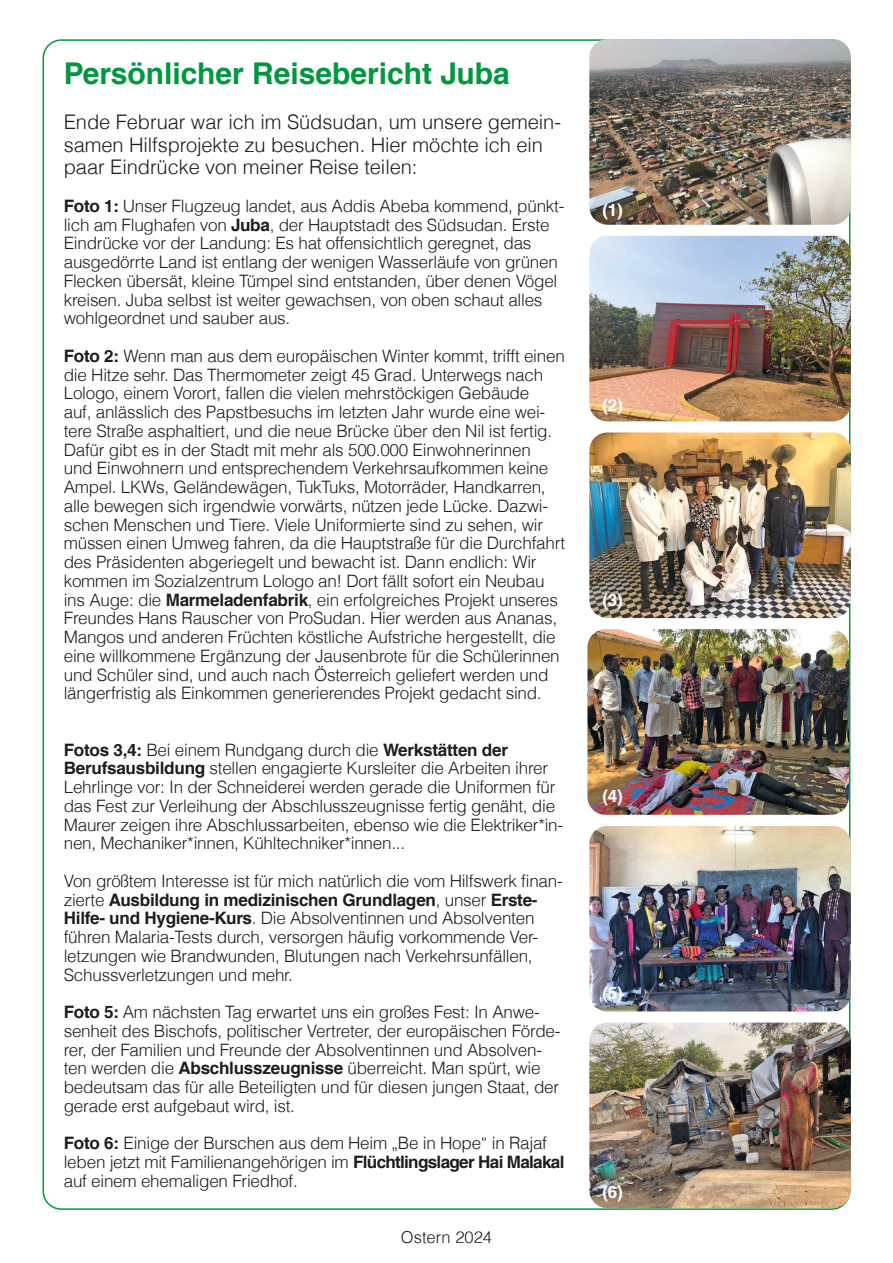
<style>
.page{position:relative;width:893px;height:1263px;background:#fff}
.page>*{position:absolute;margin:0;border:0;box-sizing:border-box;transform-origin:0 0}
.t1{font:700 30px "Helveticafor Caritas";color:#009740}
.t2{font:300 20.1px/22.5px "Helveticafor Caritas";letter-spacing:-.005em;color:#1d1d1b}
.t3{font:300 17.1px/18.8px "Helveticafor Caritas";letter-spacing:-.015em;color:#1d1d1b}
.t4{font:700 17.1px "Helveticafor Caritas";color:#fff}
.t5{font:300 16.5px "Helveticafor Caritas";color:#1d1d1b}
.s1{font-weight:700}
</style>
<div class="page">
<img style="left:589px;top:39px;width:262px;height:186px">
<img style="left:589px;top:236px;width:262px;height:185px">
<img style="left:589px;top:432px;width:262px;height:186px">
<img style="left:587px;top:629px;width:262px;height:186px">
<img style="left:589px;top:826px;width:262px;height:185px">
<img style="left:589px;top:1022px;width:262px;height:186px">
<p class="t1" style="left:64px;top:55px;width:447px">Persönlicher Reisebericht Juba</p>
<p class="t2" style="left:64px;top:111px;width:499px">Ende Februar war ich im Südsudan, um unsere gemein&shy;samen Hilfsprojekte zu besuchen. Hier möchte ich ein paar Eindrücke von meiner Reise teilen:</p>
<p class="t3" style="left:64px;top:196px;width:502px"><span class="s1">Foto 1:</span> Unser Flugzeug landet, aus Addis Abeba kommend, pünkt&shy;lich am Flughafen von <span class="s1">Juba</span>, der Hauptstadt des Südsudan. Erste Eindrücke vor der Landung: Es hat offensichtlich geregnet, das ausgedörrte Land ist entlang der wenigen Wasserläufe von grünen Flecken übersät, kleine Tümpel sind entstanden, über denen Vögel kreisen. Juba selbst ist weiter gewachsen, von oben schaut alles wohlgeordnet und sauber aus.</p>
<p class="t3" style="left:64px;top:346px;width:503px"><span class="s1">Foto 2:</span> Wenn man aus dem europäischen Winter kommt, trifft einen die Hitze sehr. Das Thermometer zeigt 45 Grad. Unterwegs nach Lologo, einem Vorort, fallen die vielen mehrstöckigen Gebäude<br>auf, anlässlich des Papstbesuchs im letzten Jahr wurde eine wei&shy;tere Straße asphaltiert, und die neue Brücke über den Nil ist fertig.<br>Dafür gibt es in der Stadt mit mehr als 500.000 Einwohnerinnen<br>und Einwohnern und entsprechendem Verkehrsaufkommen keine Ampel. LKWs, Geländewägen, TukTuks, Motorräder, Handkarren, alle bewegen sich irgendwie vorwärts, nützen jede Lücke. Dazwi&shy;schen Menschen und Tiere. Viele Uniformierte sind zu sehen, wir müssen einen Umweg fahren, da die Hauptstraße für die Durchfahrt des Präsidenten abgeriegelt und bewacht ist. Dann endlich: Wir kommen im Sozialzentrum Lologo an! Dort fällt sofort ein Neubau ins Auge: die <span class="s1">Marmeladenfabrik</span>, ein erfolgreiches Projekt unseres Freundes Hans Rauscher von ProSudan. Hier werden aus Ananas, Mangos und anderen Früchten köstliche Aufstriche hergestellt, die eine willkommene Ergänzung der Jausenbrote für die Schülerinnen und Schüler sind, und auch nach Österreich geliefert werden und längerfristig als Einkommen generierendes Projekt gedacht sind.</p>
<p class="t3" style="left:64px;top:740px;width:501px"><span class="s1">Fotos 3,4:</span> Bei einem Rundgang durch die <span class="s1">Werkstätten der Berufsausbildung</span> stellen engagierte Kursleiter die Arbeiten ihrer Lehrlinge vor: In der Schneiderei werden gerade die Uniformen für das Fest zur Verleihung der Abschlusszeugnisse fertig genäht, die Maurer zeigen ihre Abschlussarbeiten, ebenso wie die Elektriker*in&shy;nen, Mechaniker*innen, Kühltechniker*innen...</p>
<p class="t3" style="left:64px;top:871px;width:501px">Von größtem Interesse ist für mich natürlich die vom Hilfswerk finan&shy;zierte <span class="s1">Ausbildung in medizinischen Grundlagen</span>, unser <span class="s1">Erste-Hilfe- und Hygiene-Kurs</span>. Die Absolventinnen und Absolventen führen Malaria-Tests durch, versorgen häufig vorkommende Ver&shy;letzungen wie Brandwunden, Blutungen nach Verkehrsunfällen, Schussverletzungen und mehr.</p>
<p class="t3" style="left:64px;top:1002px;width:498px"><span class="s1">Foto 5:</span> Am nächsten Tag erwartet uns ein großes Fest: In Anwe&shy;senheit des Bischofs, politischer Vertreter, der europäischen Förde&shy;rer, der Familien und Freunde der Absolventinnen und Absolven&shy;ten werden die <span class="s1">Abschlusszeugnisse</span> überreicht. Man spürt, wie bedeutsam das für alle Beteiligten und für diesen jungen Staat, der gerade erst aufgebaut wird, ist.</p>
<p class="t3" style="left:64px;top:1134px;width:502px"><span class="s1">Foto 6:</span> Einige der Burschen aus dem Heim „Be in Hope“ in Rajaf leben jetzt mit Familienangehörigen im <span class="s1">Flüchtlingslager Hai Malakal </span>auf einem ehemaligen Friedhof.</p>
<p class="t5" style="left:401px;top:1227px;width:93px">Ostern 2024</p>
<p class="t4" style="left:602px;top:200px;width:22px">(1)</p>
<p class="t4" style="left:602px;top:395px;width:22px">(2)</p>
<p class="t4" style="left:602px;top:590px;width:22px">(3)</p>
<p class="t4" style="left:602px;top:785px;width:22px">(4)</p>
<p class="t4" style="left:602px;top:982px;width:22px">(5)</p>
<p class="t4" style="left:602px;top:1181px;width:22px">(6)</p>
</div>
